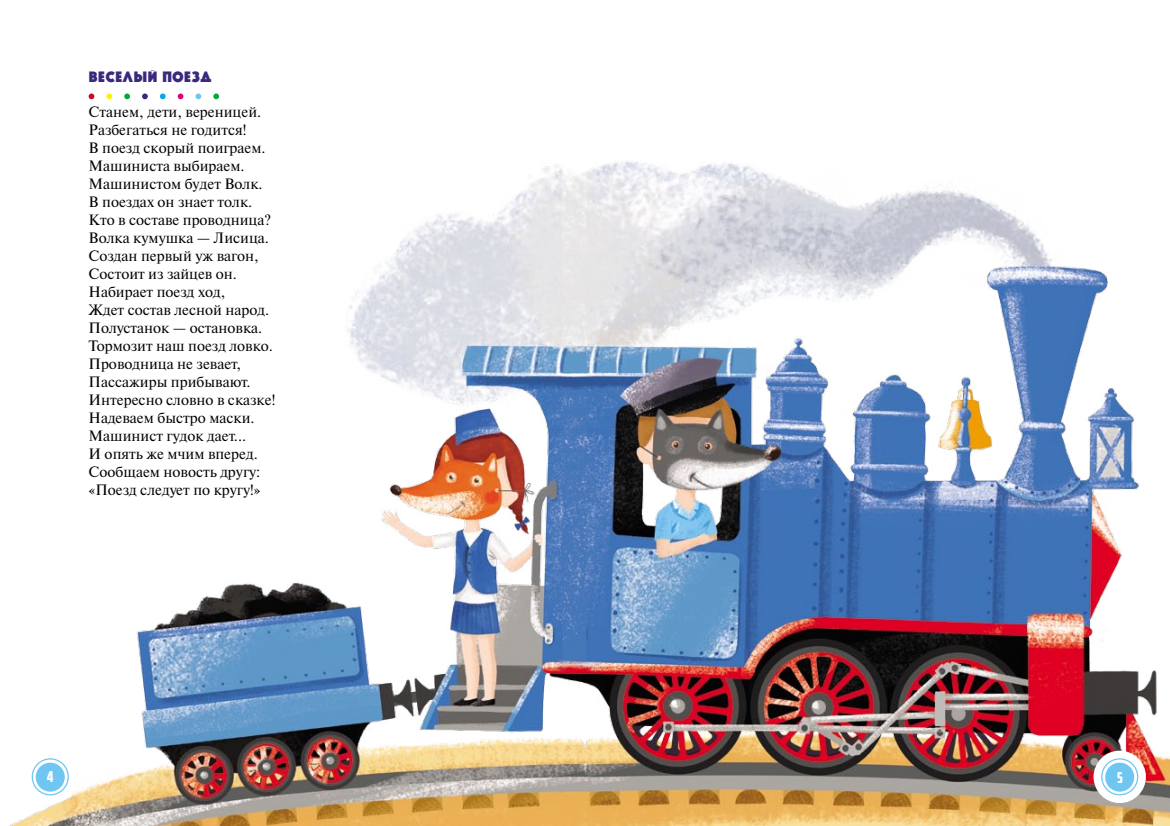
<style>
.page{position:relative;width:1170px;height:826px;background:#fff}
.page>*{position:absolute;margin:0;border:0;box-sizing:border-box;transform-origin:0 0}
.t1{font:15px/18px "Newton C";color:#000}
.t2{font:15px "Zamenhof";color:#3b297d}
.t3{font:15px "American Captain";color:#fff}
</style>
<div class="page">
<img style="left:9px;top:95px;width:1160px;height:731px">
<svg style="left:89px;top:93px;width:5px;height:6px"></svg>
<svg style="left:106px;top:93px;width:6px;height:6px"></svg>
<svg style="left:124px;top:93px;width:6px;height:6px"></svg>
<svg style="left:213px;top:93px;width:6px;height:6px"></svg>
<svg style="left:142px;top:93px;width:6px;height:6px"></svg>
<svg style="left:160px;top:93px;width:6px;height:6px"></svg>
<svg style="left:195px;top:93px;width:6px;height:6px"></svg>
<svg style="left:178px;top:93px;width:5px;height:6px"></svg>
<div style="left:24px;top:750px;width:52px;height:53px;background:#fff;border-radius:50%"></div>
<div style="left:36px;top:762px;width:29px;height:29px;background:#6ec6f1;border-radius:50%"></div>
<div style="left:32px;top:758px;width:37px;height:37px;border:1px solid #6ec6f1;border-radius:50%"></div>
<svg style="left:1093px;top:750px;width:52px;height:53px"></svg>
<div style="left:1105px;top:762px;width:29px;height:29px;background:#6ec6f1;border-radius:50%"></div>
<div style="left:1100px;top:758px;width:38px;height:37px;border:1px solid #6ec6f1;border-radius:50%"></div>
<p class="t2" style="left:89px;top:70px;width:125px">Веселый поезд</p>
<p class="t1" style="left:89px;top:103px;width:188px">Станем, дети, вереницей.<br>Разбегаться не годится!<br>В поезд скорый поиграем.<br>Машиниста выбираем.<br>Машинистом будет Волк.<br>В поездах он знает толк.<br>Кто в составе проводница?<br>Волка кумушка — Лисица.<br>Создан первый уж вагон,<br>Состоит из зайцев он.<br>Набирает поезд ход,<br>Ждет состав лесной народ.<br>Полустанок — остановка.<br>Тормозит наш поезд ловко.<br>Проводница не зевает,<br>Пассажиры прибывают.<br>Интересно словно в сказке!<br>Надеваем быстро маски.<br>Машинист гудок дает...<br>И опять же мчим вперед.<br>Сообщаем новость другу: «Поезд следует по кругу!»</p>
<p class="t3" style="left:47px;top:768px;width:8px">4</p>
<p class="t3" style="left:1116px;top:768px;width:7px">5</p>
</div>
